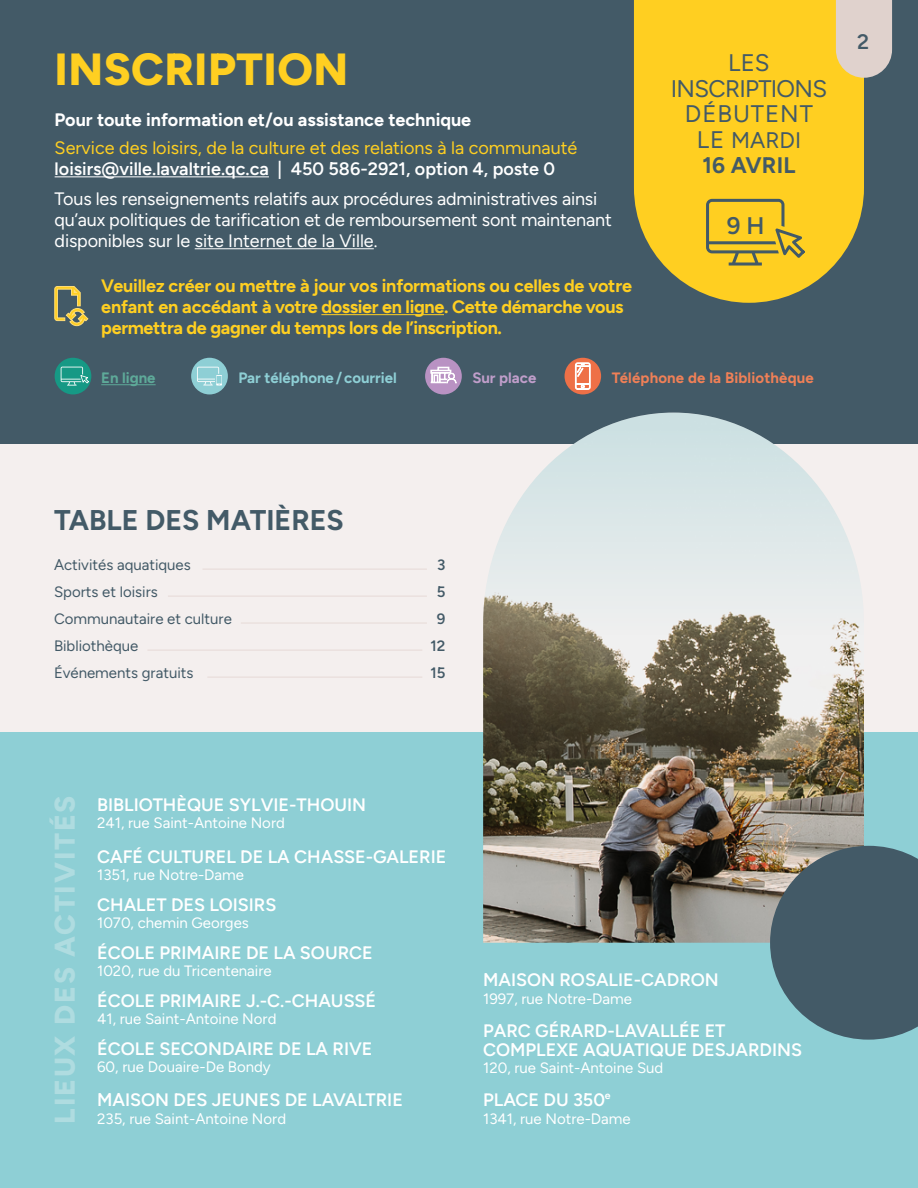
<style>
.page{position:relative;width:918px;height:1188px;background:#fff}
.page>*{position:absolute;margin:0;border:0;box-sizing:border-box;transform-origin:0 0}
.t1{font:800 45px "Figtree";letter-spacing:.01em;color:#ffcf21}
.t2{font:800 28.5px "Figtree";letter-spacing:.065em;color:#afdce0}
.t3{font:700 28.5px "Figtree";color:#435a67}
.t4{font:24px/25.5px "Figtree";letter-spacing:-.03em;color:#435a67;text-align:center}
.t5{font:600 24px "Figtree";color:#435a67}
.t6{font:700 22.5px/25.5px "Figtree";letter-spacing:.01em;color:#435a67}
.t7{font:600 21px "Figtree";color:#435a67}
.t8{font:600 18px/19.5px "Figtree";color:#fff}
.t9{font:18px/21px "Figtree";letter-spacing:-.01em;color:#fff}
.t10{font:700 18px/21px "Figtree";letter-spacing:-.02em;color:#ffcf21}
.t11{font:18px "Figtree";color:#ffcf21}
.t12{font:700 18px "Figtree";color:#fff}
.t13{font:15px "Figtree";color:#fff}
.t14{font:15px "Figtree";color:#435a67}
.t15{font:700 15px "Figtree";letter-spacing:.01em;color:#f08057}
.t16{font:700 15px "Figtree";color:#8ecfd5}
.t17{font:700 15px "Figtree";color:#c09eca}
.t18{font:600 15px "Figtree";color:#435a67}
.t19{font:700 15px "Figtree";color:#5eaa99}
.s1{font-weight:400;font-size:24px}
.s2{font-weight:400}
</style>
<div class="page">
<div style="left:0;top:444px;width:918px;height:288px;background:#f4efee"></div>
<div style="left:0;top:732px;width:918px;height:456px;background:#8ecfd5"></div>
<div style="left:0;top:0;width:918px;height:444px;background:#435a67"></div>
<svg style="left:634px;top:0;width:230px;height:303px;background:#edc427"></svg>
<hr style="left:202px;top:568px;width:225px;height:2px;background:#ebe1de">
<hr style="left:168px;top:595px;width:259px;height:2px;background:#ebe1de">
<hr style="left:241px;top:622px;width:186px;height:2px;background:#ebe1de">
<hr style="left:147px;top:649px;width:275px;height:2px;background:#ebe1de">
<svg style="left:836px;top:0;width:56px;height:78px;background:#dacdc1"></svg>
<hr style="left:55px;top:176px;width:214px;height:1px;background:#fff">
<hr style="left:195px;top:248px;width:179px;height:1px;background:#fff">
<svg style="left:706px;top:199px;width:99px;height:67px;background:#dab82e"></svg>
<hr style="left:321px;top:314px;width:123px;height:1px;background:#ffcf21">
<svg style="left:54px;top:286px;width:34px;height:40px"></svg>
<hr style="left:207px;top:676px;width:215px;height:2px;background:#ebe1de">
<div style="left:55px;top:358px;width:36px;height:36px;background:#169985;border-radius:50%"></div>
<svg style="left:61px;top:367px;width:28px;height:19px"></svg>
<hr style="left:101px;top:384px;width:55px;height:1px;background:#5eaa99">
<div style="left:191px;top:358px;width:37px;height:36px;background:#8ecfd5;border-radius:50%"></div>
<svg style="left:197px;top:367px;width:25px;height:19px"></svg>
<div style="left:425px;top:358px;width:37px;height:36px;background:#b992c3;border-radius:50%"></div>
<svg style="left:431px;top:367px;width:25px;height:16px"></svg>
<svg style="left:770px;top:846px;width:148px;height:194px;background:#4c6874"></svg>
<img style="left:483px;top:413px;width:381px;height:530px">
<div style="left:565px;top:358px;width:36px;height:36px;background:#ee7047;border-radius:50%"></div>
<svg style="left:575px;top:363px;width:15px;height:27px"></svg>
<h1 class="t1" style="left:55px;top:44px;width:295px">INSCRIPTION</h1>
<p class="t12" style="left:55px;top:110px;width:418px">Pour toute information et/ou assistance technique</p>
<p class="t11" style="left:55px;top:138px;width:524px">Service des loisirs, de la culture et des relations à la communauté</p>
<p class="t8" style="left:55px;top:159px;width:502px">loisirs@ville.lavaltrie.qc.ca | 450 586-2921, option 4, poste 0</p>
<p class="t9" style="left:55px;top:188px;width:559px">Tous les renseignements relatifs aux procédures administratives ainsi qu’aux politiques de tarification et de remboursement sont maintenant disponibles sur le site Internet de la Ville.</p>
<p class="t10" style="left:101px;top:275px;width:532px">Veuillez créer ou mettre à jour vos informations ou celles de votre enfant en accédant à votre dossier en ligne. Cette démarche vous permettra de gagner du temps lors de l’inscription.</p>
<h3 class="t4" style="left:671px;top:50px;width:158px">LES<br>INSCRIPTIONS<br>DÉBUTENT</h3>
<p class="t6" style="left:697px;top:127px;width:106px"><span class="s1">LE</span> <span class="s2">MARDI<br></span>16 AVRIL</p>
<h3 class="t5" style="left:727px;top:212px;width:39px">9 H</h3>
<p class="t19" style="left:101px;top:370px;width:56px">En ligne</p>
<p class="t16" style="left:238px;top:370px;width:160px">Par téléphone/courriel</p>
<p class="t17" style="left:472px;top:370px;width:66px">Sur place</p>
<p class="t15" style="left:612px;top:370px;width:203px">Téléphone de la Bibliothèque</p>
<p class="t7" style="left:857px;top:30px;width:13px">2</p>
<h2 class="t3" style="left:54px;top:504px;width:291px">TABLE DES MATIÈRES</h2>
<p class="t14" style="left:54px;top:557px;width:138px">Activités aquatiques</p>
<p class="t18" style="left:437px;top:557px;width:10px">3</p>
<p class="t14" style="left:54px;top:584px;width:105px">Sports et loisirs</p>
<p class="t18" style="left:437px;top:584px;width:10px">5</p>
<p class="t14" style="left:54px;top:611px;width:179px">Communautaire et culture</p>
<p class="t18" style="left:437px;top:611px;width:10px">9</p>
<p class="t14" style="left:54px;top:638px;width:86px">Bibliothèque</p>
<p class="t18" style="left:431px;top:638px;width:16px">12</p>
<p class="t14" style="left:54px;top:665px;width:141px">Événements gratuits</p>
<p class="t18" style="left:431px;top:665px;width:16px">15</p>
<h2 class="t2" style="left:49px;top:1124px;width:330px;rotate:-90deg">LIEUX DES ACTIVITÉS</h2>
<p class="t8" style="left:97px;top:795px;width:271px">BIBLIOTHÈQUE SYLVIE-THOUIN</p>
<p class="t13" style="left:97px;top:815px;width:189px">241, rue Saint-Antoine Nord</p>
<p class="t8" style="left:97px;top:847px;width:351px">CAFÉ CULTUREL DE LA CHASSE-GALERIE</p>
<p class="t13" style="left:97px;top:866px;width:148px">1351, rue Notre-Dame</p>
<p class="t8" style="left:97px;top:895px;width:181px">CHALET DES LOISIRS</p>
<p class="t13" style="left:97px;top:914px;width:153px">1070, chemin Georges</p>
<p class="t8" style="left:97px;top:943px;width:277px">ÉCOLE PRIMAIRE DE LA SOURCE</p>
<p class="t13" style="left:97px;top:962px;width:176px">1020, rue du Tricentenaire</p>
<p class="t8" style="left:97px;top:991px;width:281px">ÉCOLE PRIMAIRE J.-C.-CHAUSSÉ</p>
<p class="t13" style="left:97px;top:1010px;width:181px">41, rue Saint-Antoine Nord</p>
<p class="t8" style="left:97px;top:1039px;width:277px">ÉCOLE SECONDAIRE DE LA RIVE</p>
<p class="t13" style="left:97px;top:1058px;width:175px">60, rue Douaire-De Bondy</p>
<p class="t8" style="left:97px;top:1091px;width:307px">MAISON DES JEUNES DE LAVALTRIE</p>
<p class="t13" style="left:97px;top:1110px;width:190px">235, rue Saint-Antoine Nord</p>
<p class="t8" style="left:483px;top:971px;width:237px">MAISON ROSALIE-CADRON</p>
<p class="t13" style="left:483px;top:990px;width:150px">1997, rue Notre-Dame</p>
<p class="t8" style="left:483px;top:1021px;width:320px">PARC GÉRARD-LAVALLÉE ET<br>COMPLEXE AQUATIQUE DESJARDINS</p>
<p class="t13" style="left:483px;top:1060px;width:182px">120, rue Saint-Antoine Sud</p>
<p class="t8" style="left:483px;top:1091px;width:129px">PLACE DU 350<sup>e</sup></p>
<p class="t13" style="left:483px;top:1110px;width:149px">1341, rue Notre-Dame</p>
</div>
